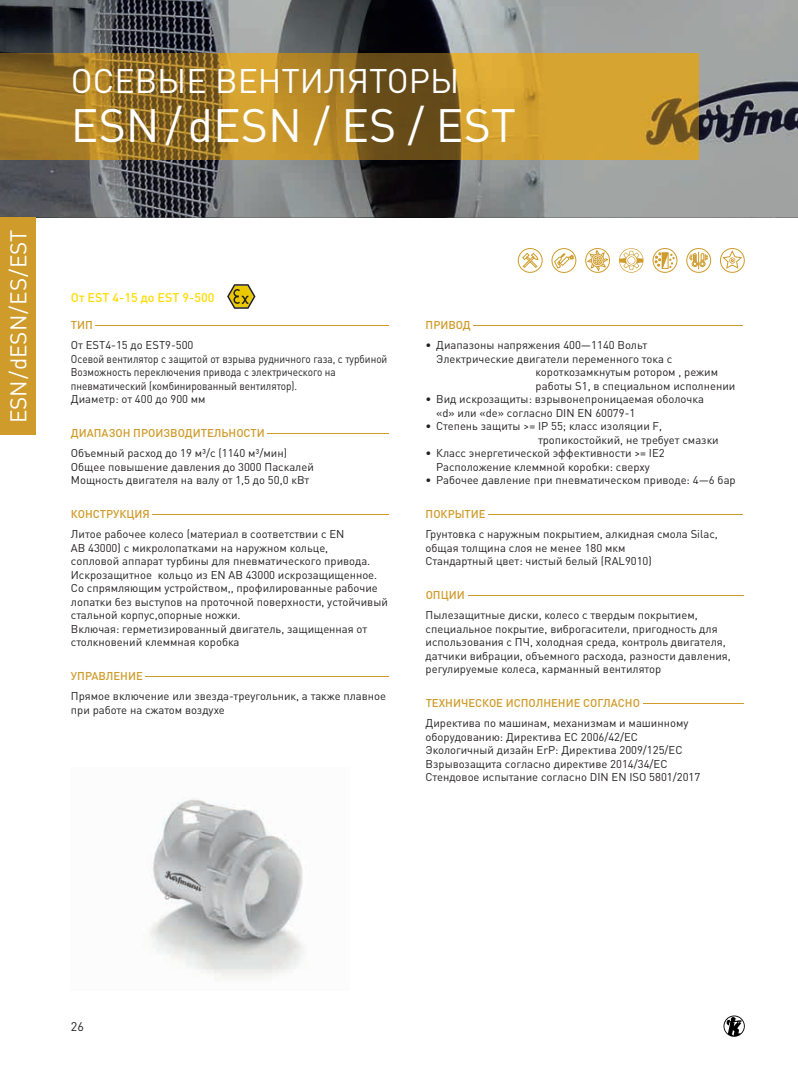
<style>
.page{position:relative;width:798px;height:1088px;background:#fff}
.page>*{position:absolute;margin:0;border:0;box-sizing:border-box;transform-origin:0 0}
.t1{font:46.25px "DIN Pro";color:#fff}
.t2{font:33.75px "DIN Pro";color:#fff}
.t3{font:22.5px "DIN Pro";color:#fff}
.t4{font:500 12.5px "DIN Pro";color:#ffdc01}
.t5{font:12.5px "DIN Pro";color:#231f20}
.t6{font:11.25px/13.5px "DIN Pro";color:#231f20}
.t7{font:500 11.25px "DIN Pro";color:#cf9b2a}
</style>
<div class="page">
<img style="left:0;top:0;width:797px;height:218px">
<svg style="left:723px;top:1015px;width:21px;height:22px"></svg>
<img style="left:149px;top:799px;width:155px;height:178px">
<svg style="left:227px;top:284px;width:28px;height:25px"></svg>
<div style="left:686px;top:248px;width:24px;height:25px;border:1px solid #cf9b2a;border-radius:50%"></div>
<svg style="left:688px;top:252px;width:20px;height:17px"></svg>
<div style="left:719px;top:248px;width:25px;height:25px;border:1px solid #cf9b2a;border-radius:50%"></div>
<svg style="left:722px;top:250px;width:20px;height:19px"></svg>
<div style="left:652px;top:248px;width:25px;height:25px;border:1px solid #cf9b2a;border-radius:50%"></div>
<svg style="left:654px;top:252px;width:20px;height:17px"></svg>
<div style="left:585px;top:248px;width:24px;height:25px;border:1px solid #cf9b2a;border-radius:50%"></div>
<svg style="left:586px;top:249px;width:22px;height:23px"></svg>
<div style="left:551px;top:248px;width:25px;height:25px;border:1px solid #cf9b2a;border-radius:50%"></div>
<svg style="left:553px;top:253px;width:21px;height:16px"></svg>
<div style="left:517px;top:248px;width:25px;height:25px;border:1px solid #cf9b2a;border-radius:50%"></div>
<svg style="left:521px;top:252px;width:17px;height:16px"></svg>
<svg style="left:619px;top:248px;width:24px;height:25px"></svg>
<img style="left:0;top:53px;width:698px;height:106px">
<div style="left:0;top:218px;width:35px;height:217px;background:#cf9b2a"></div>
<hr style="left:488px;top:514px;width:255px;height:1px;background:#cf9b2a">
<hr style="left:467px;top:595px;width:276px;height:1px;background:#cf9b2a">
<hr style="left:642px;top:703px;width:101px;height:1px;background:#cf9b2a">
<hr style="left:473px;top:325px;width:270px;height:1px;background:#cf9b2a">
<hr style="left:145px;top:676px;width:243px;height:1px;background:#cf9b2a">
<hr style="left:152px;top:514px;width:236px;height:1px;background:#cf9b2a">
<hr style="left:267px;top:433px;width:121px;height:1px;background:#cf9b2a">
<hr style="left:96px;top:325px;width:292px;height:1px;background:#cf9b2a">
<h3 class="t3" style="left:3px;top:423px;width:196px;rotate:-90deg">ESN / dESN / ES / EST</h3>
<h2 class="t2" style="left:71px;top:57px;width:390px">ОСЕВЫЕ ВЕНТИЛЯТОРЫ</h2>
<h1 class="t1" style="left:71px;top:93px;width:446px">ESN / dESN / ES / EST</h1>
<p class="t4" style="left:71px;top:289px;width:145px">От EST 4-15 до EST 9-500</p>
<p class="t7" style="left:71px;top:317px;width:24px">ТИП</p>
<p class="t6" style="left:71px;top:338px;width:318px">От EST4-15 до EST9-500<br>Осевой вентилятор с защитой от взрыва рудничного газа, с турбиной Возможность переключения привода с электрического на пневматический (комбинированный вентилятор).<br>Диаметр: от 400 до 900 мм</p>
<p class="t7" style="left:71px;top:425px;width:195px">ДИАПАЗОН ПРОИЗВОДИТЕЛЬНОСТИ</p>
<p class="t6" style="left:71px;top:446px;width:244px">Объемный расход до 19 м³/с (1140 м³/мин)<br>Общее повышение давления до 3000 Паскалей<br>Мощность двигателя на валу от 1,5 до 50,0 кВт</p>
<p class="t7" style="left:71px;top:506px;width:80px">КОНСТРУКЦИЯ</p>
<p class="t6" style="left:71px;top:527px;width:318px">Литое рабочее колесо (материал в соответствии с EN<br>AB 43000) с микролопатками на наружном кольце,<br>сопловой аппарат турбины для пневматического привода.<br>Искрозащитное кольцо из EN AB 43000 искрозащищенное.<br>Со спрямляющим устройством,, профилированные рабочие лопатки без выступов на проточной поверхности, устойчивый стальной корпус,опорные ножки.<br>Включая: герметизированный двигатель, защищенная от столкновений клеммная коробка</p>
<p class="t7" style="left:71px;top:668px;width:73px">УПРАВЛЕНИЕ</p>
<p class="t6" style="left:71px;top:689px;width:316px">Прямое включение или звезда-треугольник, а также плавное при работе на сжатом воздухе</p>
<p class="t7" style="left:425px;top:317px;width:47px">ПРИВОД</p>
<p class="t6" style="left:425px;top:338px;width:223px">• Диапазоны напряжения 400—1140 Вольт</p>
<p class="t6" style="left:436px;top:352px;width:237px">Электрические дви гатели переменного тока с</p>
<p class="t6" style="left:535px;top:365px;width:184px">короткозамкнутым ротором , режим</p>
<p class="t6" style="left:535px;top:379px;width:201px">работы S1, в специальном исполнении</p>
<p class="t6" style="left:436px;top:392px;width:269px;text-indent:-11px">• Вид искрозащиты: взрывонепроницаемая оболочка «d» или «de» согласно DIN EN 60079-1</p>
<p class="t6" style="left:538px;top:419px;width:182px;text-indent:-112px">• Степень защиты &gt;= IP 55; класс изоляции F, тропикостойкий, не требует смазки</p>
<p class="t6" style="left:425px;top:446px;width:240px;text-align:center">• Класс энергетической эффективности &gt;= IE2<br>Расположение клеммной коробки: сверху</p>
<p class="t6" style="left:425px;top:473px;width:311px">• Рабочее давление при пневматическом приводе: 4—6 бар</p>
<p class="t7" style="left:425px;top:506px;width:62px">ПОКРЫТИЕ</p>
<p class="t6" style="left:425px;top:527px;width:294px">Грунтовка с наружным покрытием, алкидная смола Silac, общая толщина слоя не менее 180 мкм<br>Стандартный цвет: чистый белый (RAL9010)</p>
<p class="t7" style="left:425px;top:587px;width:41px">ОПЦИИ</p>
<p class="t6" style="left:425px;top:608px;width:306px">Пылезащитные диски, колесо с твердым покрытием, специальное покрытие, виброгасители, пригодность для использования с ПЧ, холодная среда, контроль двигателя, датчики вибрации, объемного расхода, разности давления, регулируемые колеса, карманный вентилятор</p>
<p class="t7" style="left:425px;top:695px;width:216px">ТЕХНИЧЕСКОЕ ИСПОЛНЕНИЕ СОГЛАСНО</p>
<p class="t6" style="left:425px;top:716px;width:276px">Директива по машинам, механизмам и машинному оборудованию: Директива ЕС 2006/42/ЕС Экологичный дизайн ErP: Директива 2009/125/ЕС Взрывозащита согласно директиве 2014/34/ЕС Стендовое испытание согласно DIN EN ISO 5801/2017</p>
<p class="t5" style="left:71px;top:1018px;width:15px">26</p>
</div>
